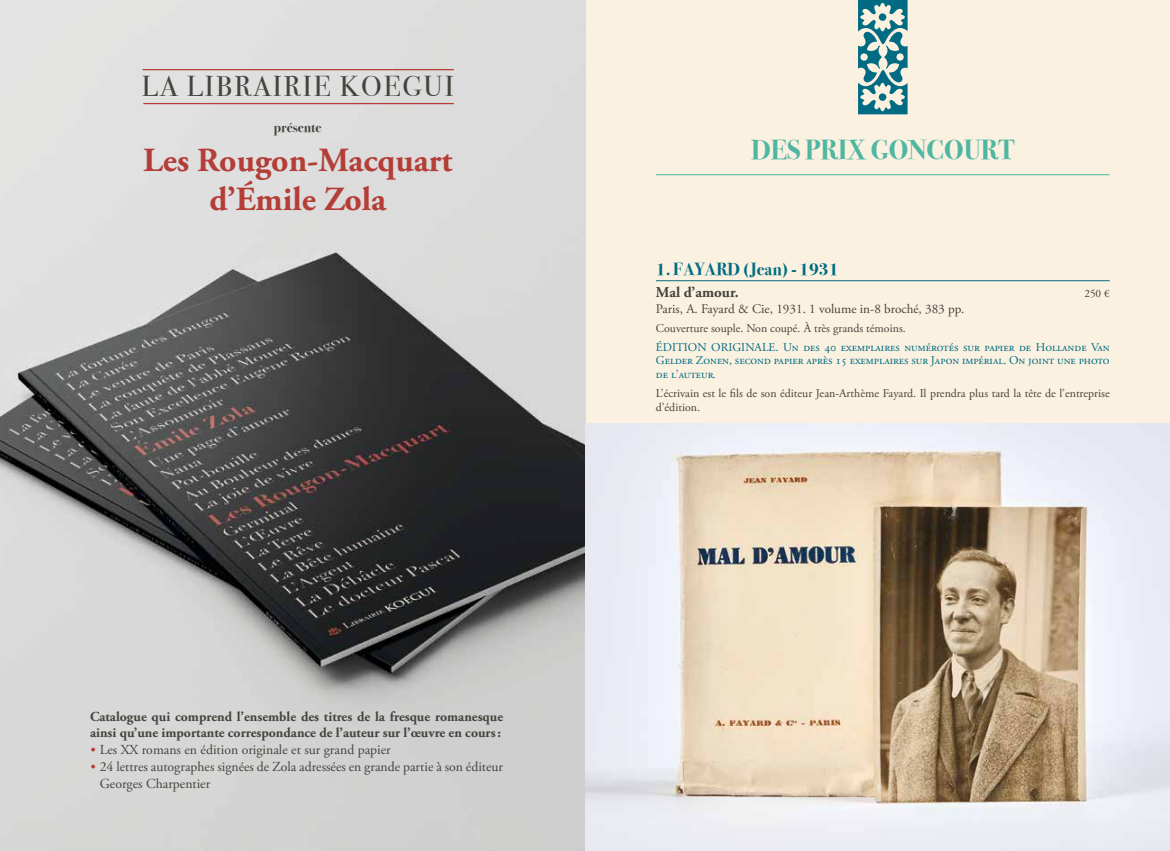
<style>
.page{position:relative;width:1170px;height:851px;background:#fff}
.page>*{position:absolute;margin:0;border:0;box-sizing:border-box;transform-origin:0 0}
.t1{font:700 33.75px/38.8px "Adobe Garamond Pro";color:#b43e37;text-align:center}
.t2{font:28.75px "Bodoni Svty Two ITCTT";letter-spacing:.07em;color:#44433c}
.t3{font:700 27.5px "Bodoni Svty Two ITCTT";color:#4fb6a2}
.t4{font:700 17.5px "Bodoni Svty Two ITCTT";color:#006b82}
.t5{font:700 15px "Adobe Garamond Pro";color:#44433c}
.t6{font:13.75px/16.9px "Adobe Garamond Pro";color:#44433c}
.t7{font:700 13.75px/16.9px "Adobe Garamond Pro";color:#44433c}
.t8{font:700 13.75px "Bodoni Svty Two ITCTT";color:#44433c}
.t9{font:13.12px "Adobe Garamond Pro";color:#44433c}
.t10{font:11.88px/13.8px "Adobe Garamond Pro";color:#006b82;text-align:justify}
.t11{font:11.88px/13.8px "Adobe Garamond Pro";letter-spacing:-.005em;color:#44433c}
.t12{font:11.25px "Adobe Garamond Pro";color:#44433c}
.s1{color:#b43e37}
</style>
<div class="page">
<div style="left:585px;top:0;width:584px;height:850px;background:#fbf1e0"></div>
<img style="left:0;top:0;width:585px;height:850px">
<svg style="left:858px;top:0;width:49px;height:114px"></svg>
<hr style="left:656px;top:174px;width:453px;height:1px;background:#4fb6a2">
<hr style="left:656px;top:280px;width:453px;height:1px;background:#006b82">
<img style="left:585px;top:424px;width:584px;height:426px">
<hr style="left:142px;top:69px;width:312px;height:1px;background:#b43e37">
<hr style="left:143px;top:103px;width:311px;height:1px;background:#b43e37">
<h2 class="t2" style="left:142px;top:62px;width:313px">LA LIBRAIRIE KOEGUI</h2>
<p class="t8" style="left:274px;top:116px;width:49px">présente</p>
<h1 class="t1" style="left:143px;top:141px;width:311px">Les Rougon-Macquart d’Émile Zola</h1>
<p class="t7" style="left:90px;top:707px;width:414px">Catalogue qui comprend l’ensemble des titres de la fresque romanesque ainsi qu’une importante correspondance de l’auteur sur l’œuvre en cours:</p>
<p class="t6" style="left:90px;top:741px;width:302px"><span class="s1">•</span> Les XX romans en édition originale et sur grand papier</p>
<p class="t6" style="left:100px;top:758px;width:405px;text-indent:-10px"><span class="s1">•</span> 24 lettres autographes signées de Zola adressées en grande partie à son éditeur<br>Georges Charpentier</p>
<h3 class="t3" style="left:751px;top:127px;width:265px">DES PRIX GONCOURT</h3>
<h3 class="t4" style="left:656px;top:255px;width:184px">1. FAYARD (Jean) - 1931</h3>
<p class="t5" style="left:656px;top:284px;width:84px">Mal d’amour.</p>
<p class="t12" style="left:1084px;top:287px;width:27px">250 €</p>
<p class="t9" style="left:656px;top:301px;width:310px">Paris, A. Fayard &amp; Cie, 1931. 1 volume in-8 broché, 383 pp.</p>
<p class="t11" style="left:656px;top:321px;width:251px">Couverture souple. Non coupé. À très grands témoins.</p>
<p class="t10" style="left:656px;top:340px;width:455px">ÉDITION ORIGINALE. Un des 40 exemplaires numérotés sur papier de Hollande Van Gelder Zonen, second papier après 15 exemplaires sur Japon impérial. On joint une photo de l’auteur.</p>
<p class="t11" style="left:656px;top:386px;width:455px">L’écrivain est le fils de son éditeur Jean-Arthème Fayard. Il prendra plus tard la tête de l’entreprise d’édition.</p>
</div>
